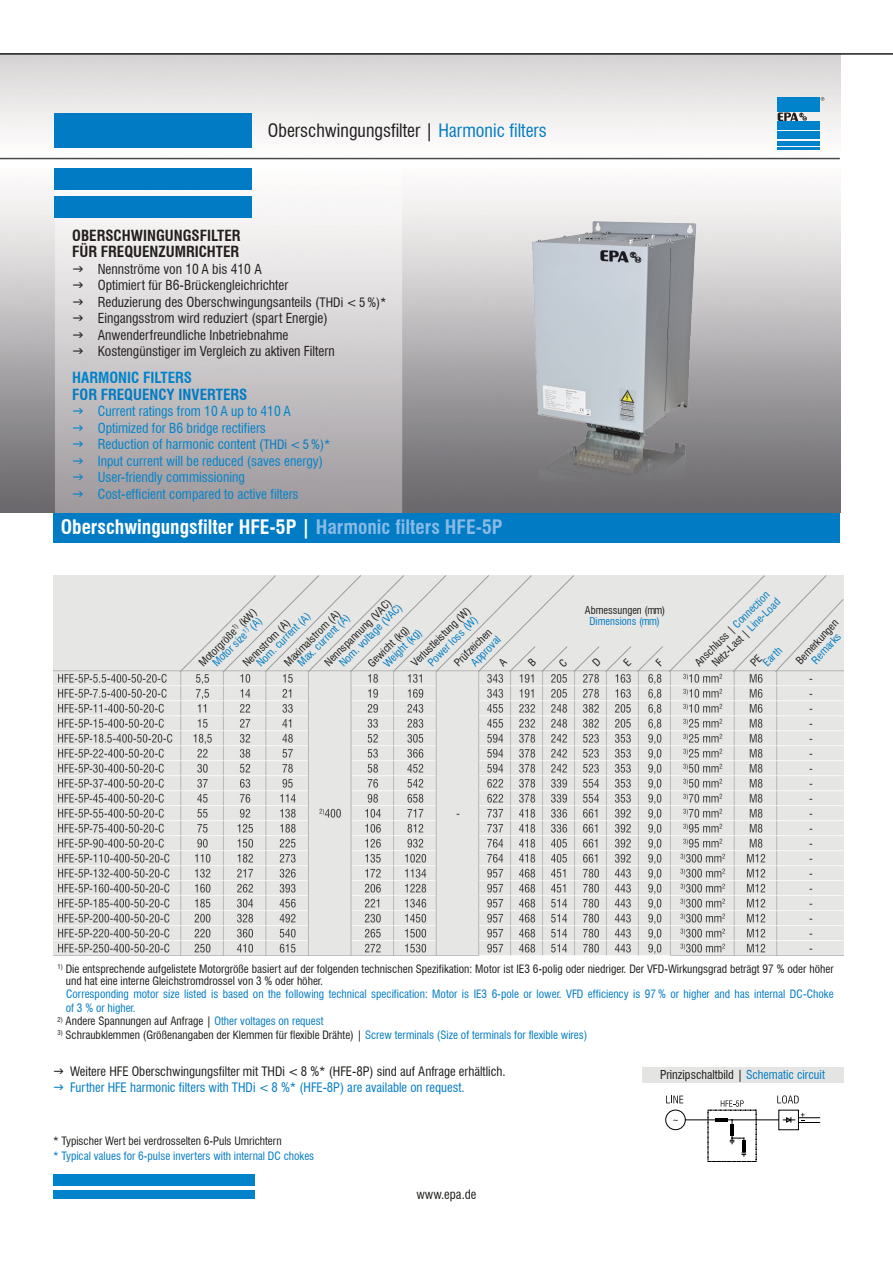
<style>
.page{position:relative;width:893px;height:1263px;background:#fff}
.page>*{position:absolute;margin:0;border:0;box-sizing:border-box;transform-origin:0 0}
.t1{font:700 condensed 19.5px "Swiss 721 BT";color:#fff}
.t2{font:condensed 18px "Swiss 721 BT";color:#1d1d1b}
.t3{font:700 condensed 15px/16.5px "Swiss 721 BT";color:#231e1e}
.t4{font:700 condensed 15px "Swiss 721 BT";color:#007bc4}
.t5{font:700 condensed 15px "Swiss 721 BT";color:#0083ca}
.t6{font:condensed 13.5px/16.5px "Swiss 721 BT";color:#231e1e}
.t7{font:condensed 13.5px/16.5px "Swiss 721 BT";color:#0083ca}
.t8{font:condensed 12.75px "Swiss 721 BT";color:#1d1d1b}
.t9{font:condensed 12.75px "Swiss 721 BT";color:#007bc4}
.t10{font:condensed 12px "Swiss 721 BT";color:#1d1d1b}
.t11{font:condensed 11.25px/12px "Swiss 721 BT";color:#1d1d1b}
.t12{font:condensed 11.25px/13.5px "Swiss 721 BT";color:#007bc4}
.t13{font:condensed 10.5px/12.6px "Swiss 721 BT";color:#1d1d1b;text-align:right;scale:1.04 1}
.t14{font:condensed 10.5px "Swiss 721 BT";color:#007bc4;scale:1.06 1}
.t15{font:condensed 10.5px "Swiss 721 BT";color:#007bc4;scale:1.05 1}
.t16{font:condensed 10.5px "Swiss 721 BT";color:#1d1d1b}
.t17{font:condensed 10.5px "Swiss 721 BT";color:#007bc4}
.t18{font:condensed 10.5px "Swiss 721 BT";color:#007bc4;scale:1.04 1}
.s1{color:#007bc4}
.s2{font-size:12.75px}
.s3{font-size:12.6px}
.s4{font-size:12.75px;color:#007bc4}
.s5{font-size:12.6px;color:#007bc4}
.s6{color:#88bae5}
</style>
<div class="page">
<img style="left:0;top:55px;width:840px;height:458px">
<div style="left:54px;top:113px;width:198px;height:34px;background:#007bc4"></div>
<div style="left:54px;top:169px;width:198px;height:21px;background:#007bc4"></div>
<div style="left:54px;top:196px;width:198px;height:22px;background:#007bc4"></div>
<div style="left:53px;top:513px;width:787px;height:30px;background:#007bc4"></div>
<svg style="left:778px;top:112px;width:29px;height:9px"></svg>
<div style="left:778px;top:97px;width:42px;height:15px;background:#0083ca"></div>
<div style="left:778px;top:132px;width:42px;height:7px;background:#0083ca"></div>
<div style="left:778px;top:122px;width:42px;height:8px;background:#0083ca"></div>
<hr style="left:778px;top:141px;width:42px;height:4px;background:#0083ca">
<hr style="left:778px;top:147px;width:42px;height:3px;background:#0083ca">
<svg style="left:821px;top:97px;width:3px;height:4px"></svg>
<hr style="left:0;top:158px;width:840px;height:1px;background:#4a4949">
<img style="left:53px;top:575px;width:790px;height:381px">
<div style="left:642px;top:1068px;width:201px;height:15px;background:#e4e4e3"></div>
<div style="left:708px;top:1110px;width:48px;height:52px;border:1px dashed #000"></div>
<svg style="left:666px;top:1095px;width:17px;height:8px"></svg>
<svg style="left:777px;top:1095px;width:22px;height:8px"></svg>
<svg style="left:721px;top:1100px;width:23px;height:7px"></svg>
<hr style="left:685px;top:1119px;width:94px;height:1px;background:#000">
<div style="left:665px;top:1110px;width:21px;height:20px;border:1px solid #000;border-radius:50%"></div>
<svg style="left:714px;top:1118px;width:32px;height:38px"></svg>
<svg style="left:783px;top:1113px;width:37px;height:10px"></svg>
<img style="left:483px;top:185px;width:247px;height:328px">
<div style="left:53px;top:1191px;width:201px;height:8px;background:#0083ca"></div>
<div style="left:53px;top:1174px;width:201px;height:12px;background:#0083ca"></div>
<hr style="left:0;top:53px;width:893px;height:2px;background:#1d1d1b">
<svg style="left:73px;top:266px;width:10px;height:6px"></svg>
<svg style="left:73px;top:283px;width:10px;height:5px"></svg>
<svg style="left:73px;top:299px;width:10px;height:6px"></svg>
<svg style="left:73px;top:316px;width:10px;height:5px"></svg>
<svg style="left:73px;top:332px;width:10px;height:6px"></svg>
<svg style="left:73px;top:349px;width:10px;height:5px"></svg>
<svg style="left:73px;top:409px;width:10px;height:5px"></svg>
<svg style="left:73px;top:425px;width:10px;height:6px"></svg>
<svg style="left:73px;top:442px;width:10px;height:5px"></svg>
<svg style="left:73px;top:458px;width:10px;height:6px"></svg>
<svg style="left:73px;top:475px;width:10px;height:5px"></svg>
<svg style="left:73px;top:491px;width:10px;height:6px"></svg>
<div style="left:179px;top:575px;width:665px;height:98px;background:#e6e6e4"></div>
<h2 class="t2" style="left:268px;top:123px;width:280px">Oberschwingungsfilter | <span class="s1">Harmonic filters</span></h2>
<h3 class="t3" style="left:72px;top:229px;width:170px">OBERSCHWINGUNGSFILTER<br>FÜR FREQUENZUMRICHTER</h3>
<p class="t6" style="left:98px;top:262px;width:290px">Nennströme von 10 A bis 410 A<br>Optimiert für B6-Brückengleichrichter<br>Reduzierung des Oberschwingungsanteils (<span class="s2">THDi &lt;</span> <span class="s3">5 %)* </span>Eingangsstrom wird reduziert (spart Energie)<br>Anwenderfreundliche Inbetriebnahme<br>Kostengünstiger im Vergleich zu aktiven Filtern</p>
<h3 class="t5" style="left:72px;top:372px;width:121px">HARMONIC FILTERS</h3>
<h3 class="t4" style="left:72px;top:388px;width:177px">FOR FREQUENCY INVERTERS</h3>
<p class="t7" style="left:98px;top:405px;width:234px">Current ratings from 10 A up to 410 A Optimized for B6 bridge rectifiers<br>Reduction of harmonic con<span class="s1">tent (</span><span class="s4">THDi &lt;</span> <span class="s5">5 %)* </span>Input current will be reduced (saves energy)<br>User-friendly commissioning<br>Cost-efficient compared to active filters</p>
<h1 class="t1" style="left:61px;top:519px;width:443px">Oberschwingungsfilter HFE-5P | <span class="s6">Harmonic filters HFE-5P</span></h1>
<p class="t13" style="left:323px;top:660px;width:88px;rotate:-45deg">Nennspannung (VAC)</p>
<p class="t14" style="left:338px;top:662px;width:81px;rotate:-45deg">Nom. voltage (VAC)</p>
<p class="t15" style="left:297px;top:661px;width:67px;rotate:-45deg">Max. current (A)</p>
<p class="t13" style="left:410px;top:661px;width:77px;rotate:-45deg">Verlustleistung (W)</p>
<p class="t13" style="left:197px;top:661px;width:75px;rotate:-45deg">Motorgröße<sup>1)</sup> (kW)</p>
<p class="t13" style="left:282px;top:661px;width:73px;rotate:-45deg">Maximalstrom (A)</p>
<p class="t15" style="left:256px;top:661px;width:69px;rotate:-45deg">Nom. current (A)</p>
<p class="t14" style="left:427px;top:661px;width:63px;rotate:-45deg">Power loss (W)</p>
<p class="t15" style="left:211px;top:661px;width:63px;rotate:-45deg">Motor size<sup>1)</sup> (A)</p>
<p class="t13" style="left:241px;top:661px;width:60px;rotate:-45deg">Nennstrom (A)</p>
<p class="t13" style="left:366px;top:661px;width:53px;rotate:-45deg">Gewicht (kg)</p>
<p class="t14" style="left:382px;top:662px;width:48px;rotate:-45deg">Weight (kg)</p>
<p class="t13" style="left:452px;top:661px;width:48px;rotate:-45deg">Prüfzeichen</p>
<p class="t14" style="left:470px;top:661px;width:37px;rotate:-45deg">Approval</p>
<p class="t16" style="left:585px;top:606px;width:82px">Abmessungen (mm)</p>
<p class="t17" style="left:589px;top:617px;width:72px">Dimensions (mm)</p>
<p class="t13" style="left:693px;top:660px;width:101px;rotate:-45deg">Anschluss | <span class="s1">Connection<br></span>Netz-Last | <span class="s1">Line-Load</span></p>
<p class="t18" style="left:762px;top:662px;width:23px;rotate:-45deg">Earth</p>
<p class="t13" style="left:794px;top:659px;width:56px;rotate:-47deg">Bemerkungen</p>
<p class="t14" style="left:811px;top:659px;width:37px;rotate:-47deg">Remarks</p>
<p class="t11" style="left:66px;top:964px;width:769px;text-indent:-8px"><sup>1)</sup> Die entsprechende aufgelistete Motorgröße basiert auf der folgenden technischen Spezifikation: Motor ist IE3 6-polig oder niedriger. Der VFD-Wirkungsgrad beträgt 97 % oder höher und hat eine interne Gleichstromdrossel von 3 % oder höher.</p>
<p class="t12" style="left:66px;top:988px;width:769px">Corresponding motor size listed is based on the following technical specification: Motor is IE3 6-pole or lower. VFD efficiency is 97 % or higher and has internal DC-Choke of 3 % or higher.</p>
<p class="t11" style="left:57px;top:1016px;width:268px"><sup>2)</sup> Andere Spannungen auf Anfrage | <span class="s1">Other voltages on request</span></p>
<p class="t11" style="left:57px;top:1030px;width:531px"><sup>3)</sup> Schraubklemmen (Größenangaben der Klemmen für flexible Drähte) | <span class="s1">Screw terminals (Size of terminals for flexible wires)</span></p>
<p class="t8" style="left:70px;top:1066px;width:437px">Weitere HFE Oberschwingungsfilter mit THDi &lt; 8 %* (HFE-8P) sind auf Anfrage erhältlich.</p>
<p class="t9" style="left:70px;top:1082px;width:396px">Further HFE harmonic filters with THDi &lt; 8 %* (HFE-8P) are available on request.</p>
<p class="t11" style="left:53px;top:1135px;width:230px">* Typischer Wert bei verdrosselten 6-Puls Umrichtern</p>
<p class="t12" style="left:53px;top:1150px;width:263px">* Typical values for 6-pulse inverters with internal DC chokes</p>
<p class="t8" style="left:416px;top:1189px;width:62px">www.epa.de</p>
<p class="t10" style="left:660px;top:1070px;width:166px">Prinzipschaltbild | <span class="s1">Schematic circuit</span></p>
</div>
